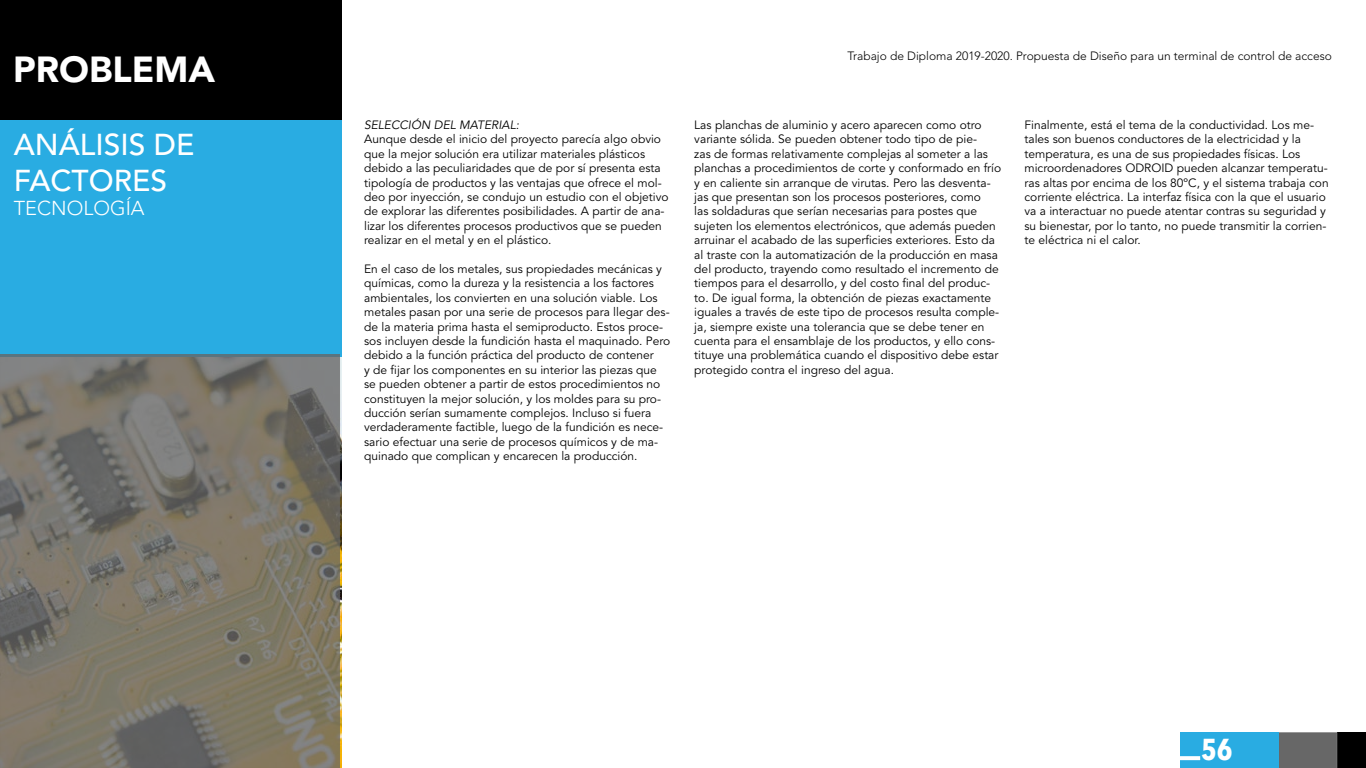
<style>
.page{position:relative;width:1366px;height:768px;background:#fff}
.page>*{position:absolute;margin:0;border:0;box-sizing:border-box;transform-origin:0 0}
.t1{font:900 36px "Avenir LT Std";color:#fff}
.t2{font:500 30px/36px "Avenir LT Std";color:#fff}
.t3{font:700 condensed 30px "Avenir Next LT Pro";color:#fff}
.t4{font:300 20px "Avenir LT Std";color:#fff}
.t5{font:12px/14.4px "Avenir LT Std";color:#000}
.t6{font:300 12px "Avenir LT Std";color:#000}
.t7{font:italic 12px "Avenir LT Std";color:#000}
</style>
<div class="page">
<div style="left:0;top:0;width:342px;height:120px;background:#000"></div>
<div style="left:0;top:120px;width:342px;height:236px;background:#29ace2"></div>
<div style="left:1337px;top:732px;width:29px;height:36px;background:#000"></div>
<div style="left:1278px;top:732px;width:59px;height:36px;background:#676767"></div>
<div style="left:1180px;top:732px;width:98px;height:36px;background:#29ace2"></div>
<svg style="left:1180px;top:756px;width:20px;height:4px"></svg>
<svg style="left:0;top:354px;width:340px;height:414px;background:#787469"></svg>
<h1 class="t1" style="left:13px;top:48px;width:203px">PROBLEMA</h1>
<p class="t6" style="left:847px;top:49px;width:486px">Trabajo de Diploma 2019-2020. Propuesta de Diseño para un terminal de control de acceso</p>
<h2 class="t2" style="left:14px;top:127px;width:182px">ANÁLISIS DE<br>FACTORES</h2>
<h3 class="t4" style="left:14px;top:196px;width:132px">TECNOLOGÍA</h3>
<p class="t7" style="left:364px;top:118px;width:156px">SELECCIÓN DEL MATERIAL:</p>
<p class="t5" style="left:364px;top:132px;width:306px">Aunque desde el inicio del proyecto parecía algo obvio que la mejor solución era utilizar materiales plásticos debido a las peculiaridades que de por sí presenta esta tipología de productos y las ventajas que ofrece el mol&shy;deo por inyección, se condujo un estudio con el objetivo de explorar las diferentes posibilidades. A partir de ana&shy;lizar los diferentes procesos productivos que se pueden realizar en el metal y en el plástico.</p>
<p class="t5" style="left:364px;top:262px;width:308px">En el caso de los metales, sus propiedades mecánicas y químicas, como la dureza y la resistencia a los factores ambientales, los convierten en una solución viable. Los metales pasan por una serie de procesos para llegar des&shy;de la materia prima hasta el semiproducto. Estos proce&shy;sos incluyen desde la fundición hasta el maquinado. Pero debido a la función práctica del producto de contener<br>y de fijar los componentes en su interior las piezas que se pueden obtener a partir de estos procedimientos no constituyen la mejor solución, y los moldes para su pro&shy;ducción serían sumamente complejos. Incluso si fuera verdaderamente factible, luego de la fundición es nece&shy;sario efectuar una serie de procesos químicos y de ma&shy;quinado que complican y encarecen la producción.</p>
<p class="t5" style="left:694px;top:118px;width:308px">Las planchas de aluminio y acero aparecen como otro variante sólida. Se pueden obtener todo tipo de pie-<br>zas de formas relativamente complejas al someter a las planchas a procedimientos de corte y conformado en frío y en caliente sin arranque de virutas. Pero las desventa&shy;jas que presentan son los procesos posteriores, como<br>las soldaduras que serían necesarias para postes que sujeten los elementos electrónicos, que además pueden arruinar el acabado de las superficies exteriores. Esto da al traste con la automatización de la producción en masa del producto, trayendo como resultado el incremento de tiempos para el desarrollo, y del costo final del produc&shy;to. De igual forma, la obtención de piezas exactamente iguales a través de este tipo de procesos resulta comple&shy;ja, siempre existe una tolerancia que se debe tener en cuenta para el ensamblaje de los productos, y ello cons&shy;tituye una problemática cuando el dispositivo debe estar protegido contra el ingreso del agua.</p>
<p class="t5" style="left:1024px;top:118px;width:306px">Finalmente, está el tema de la conductividad. Los me&shy;tales son buenos conductores de la electricidad y la temperatura, es una de sus propiedades físicas. Los microordenadores ODROID pueden alcanzar temperatu&shy;ras altas por encima de los 80ºC, y el sistema trabaja con corriente eléctrica. La interfaz física con la que el usuario va a interactuar no puede atentar contras su seguridad y su bienestar, por lo tanto, no puede transmitir la corrien&shy;te eléctrica ni el calor.</p>
<h2 class="t3" style="left:1201px;top:731px;width:33px">56</h2>
</div>
